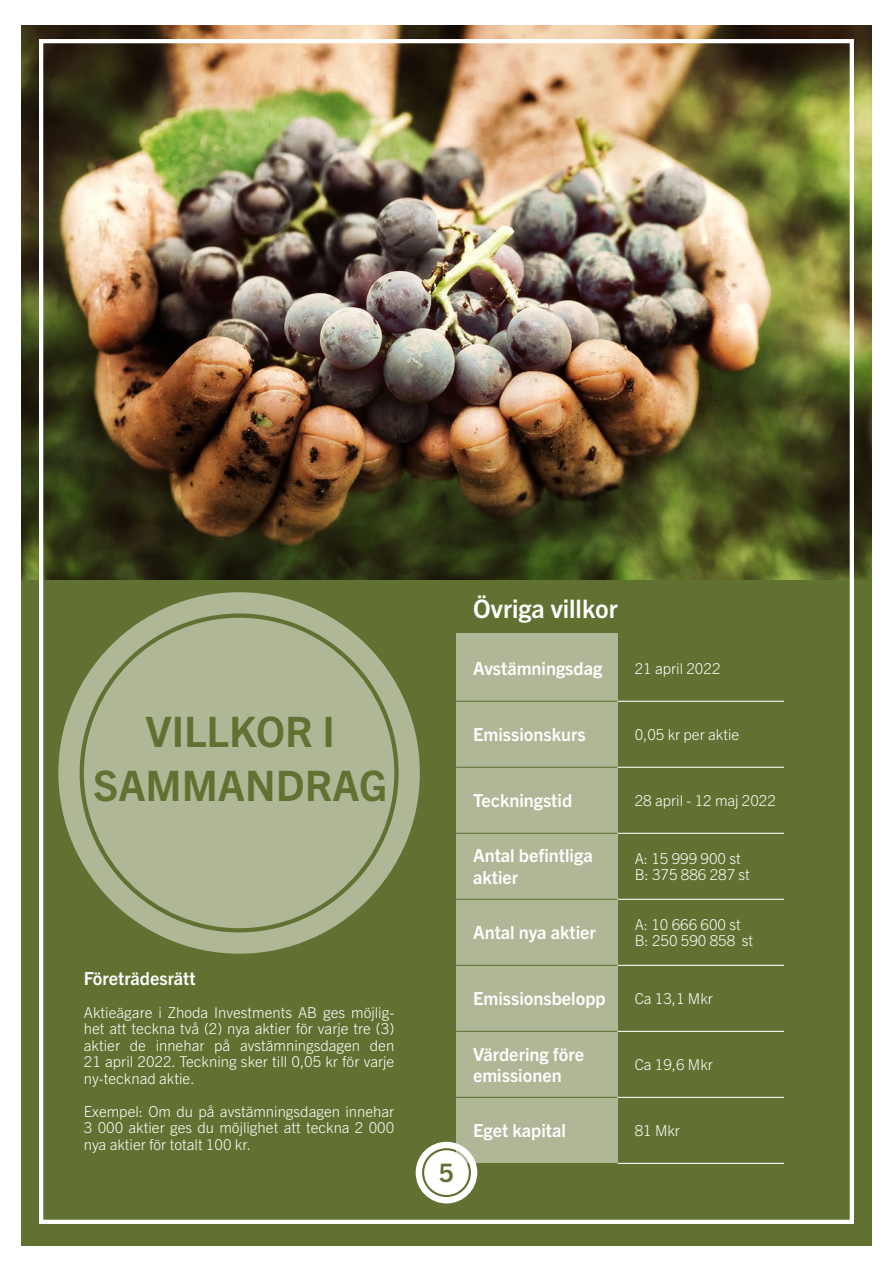
<style>
.page{position:relative;width:893px;height:1263px;background:#fff}
.page>*{position:absolute;margin:0;border:0;box-sizing:border-box;transform-origin:0 0}
.Rubrik_1_vit{font:700 42px/54px "Trade Gothic Next LT Pro";color:#617131;text-align:center}
.Rubrik_2__vit{font:700 25.5px "Trade Gothic Next LT Pro";color:#fff}
.Rubrik_2{font:700 25.5px "Trade Gothic Next LT Pro";color:#617131}
.Rubrik_3_vit{font:700 18px/21.6px "Trade Gothic Next LT Pro";color:#fff}
.Brödtext__vit{font:300 15px/16.5px "Trade Gothic Next LT Pro";color:#fff;text-align:justify}
</style>
<div class="page">
<div style="left:21px;top:579px;width:851px;height:667px;background:#617131"></div>
<img style="left:21px;top:26px;width:851px;height:553px">
<div style="left:39px;top:39px;width:815px;height:1185px;border:4px solid #fff"></div>
<div style="left:84px;top:618px;width:310px;height:310px;background:#afb797;border-radius:50%"></div>
<div style="left:58px;top:592px;width:362px;height:362px;border:21px solid #fff;border-radius:50%"></div>
<div style="left:456px;top:634px;width:162px;height:528px;background:#afb797"></div>
<hr style="left:456px;top:701px;width:162px;height:1px;background:#617131">
<hr style="left:456px;top:767px;width:162px;height:1px;background:#617131">
<hr style="left:456px;top:833px;width:162px;height:1px;background:#617131">
<hr style="left:456px;top:899px;width:162px;height:1px;background:#617131">
<hr style="left:456px;top:965px;width:162px;height:1px;background:#617131">
<hr style="left:456px;top:1031px;width:162px;height:1px;background:#617131">
<hr style="left:456px;top:1097px;width:162px;height:1px;background:#617131">
<hr style="left:618px;top:701px;width:166px;height:1px;background:#fff">
<hr style="left:618px;top:767px;width:166px;height:1px;background:#fff">
<hr style="left:618px;top:833px;width:166px;height:1px;background:#fff">
<hr style="left:618px;top:899px;width:166px;height:1px;background:#fff">
<hr style="left:618px;top:965px;width:166px;height:1px;background:#fff">
<hr style="left:618px;top:1031px;width:166px;height:1px;background:#fff">
<hr style="left:618px;top:1097px;width:166px;height:1px;background:#fff">
<hr style="left:618px;top:1163px;width:166px;height:1px;background:#fff">
<div style="left:424px;top:1150px;width:45px;height:45px;background:#fff;border-radius:50%"></div>
<div style="left:416px;top:1142px;width:61px;height:61px;border:6px solid #fff;border-radius:50%"></div>
<p class="Rubrik_1_vit" style="left:93px;top:702px;width:296px">VILLKOR I<br>SAMMANDRAG</p>
<p class="Rubrik_3_vit" style="left:84px;top:966px;width:113px">Företrädesrätt</p>
<p class="Brödtext__vit" style="left:84px;top:1003px;width:312px">Aktieägare i Zhoda Investments AB ges möjlig&shy;het att teckna två (2) nya aktier för varje tre (3) aktier de innehar på avstämningsdagen den 21 april 2022. Teckning sker till 0,05 kr för varje ny-tecknad aktie.</p>
<p class="Brödtext__vit" style="left:84px;top:1102px;width:312px">Exempel: Om du på avstämningsdagen innehar 3 000 aktier ges du möjlighet att teckna 2 000 nya aktier för totalt 100 kr.</p>
<p class="Rubrik_2__vit" style="left:473px;top:590px;width:146px">Övriga villkor</p>
<p class="Rubrik_3_vit" style="left:473px;top:657px;width:131px">Avstämningsdag</p>
<p class="Brödtext__vit" style="left:635px;top:659px;width:87px">21 april 2022</p>
<p class="Rubrik_3_vit" style="left:473px;top:723px;width:114px">Emissionskurs</p>
<p class="Brödtext__vit" style="left:635px;top:725px;width:106px">0,05 kr per aktie</p>
<p class="Rubrik_2" style="left:439px;top:1155px;width:16px">5</p>
<p class="Rubrik_3_vit" style="left:473px;top:789px;width:101px">Teckningstid</p>
<p class="Brödtext__vit" style="left:635px;top:791px;width:143px">28 april - 12 maj 2022</p>
<p class="Rubrik_3_vit" style="left:473px;top:844px;width:121px">Antal befintliga aktier</p>
<p class="Brödtext__vit" style="left:635px;top:849px;width:108px">A: 15 999 900 st</p>
<p class="Brödtext__vit" style="left:635px;top:866px;width:117px">B: 375 886 287 st</p>
<p class="Rubrik_3_vit" style="left:473px;top:921px;width:124px">Antal nya aktier</p>
<p class="Brödtext__vit" style="left:635px;top:915px;width:108px">A: 10 666 600 st</p>
<p class="Brödtext__vit" style="left:635px;top:932px;width:120px">B: 250 590 858 st</p>
<p class="Rubrik_3_vit" style="left:473px;top:987px;width:134px">Emissionsbelopp</p>
<p class="Brödtext__vit" style="left:635px;top:989px;width:80px">Ca 13,1 Mkr</p>
<p class="Rubrik_3_vit" style="left:473px;top:1042px;width:113px">Värdering före emissionen</p>
<p class="Brödtext__vit" style="left:635px;top:1055px;width:80px">Ca 19,6 Mkr</p>
<p class="Rubrik_3_vit" style="left:473px;top:1119px;width:94px">Eget kapital</p>
<p class="Brödtext__vit" style="left:635px;top:1121px;width:47px">81 Mkr</p>
</div>
